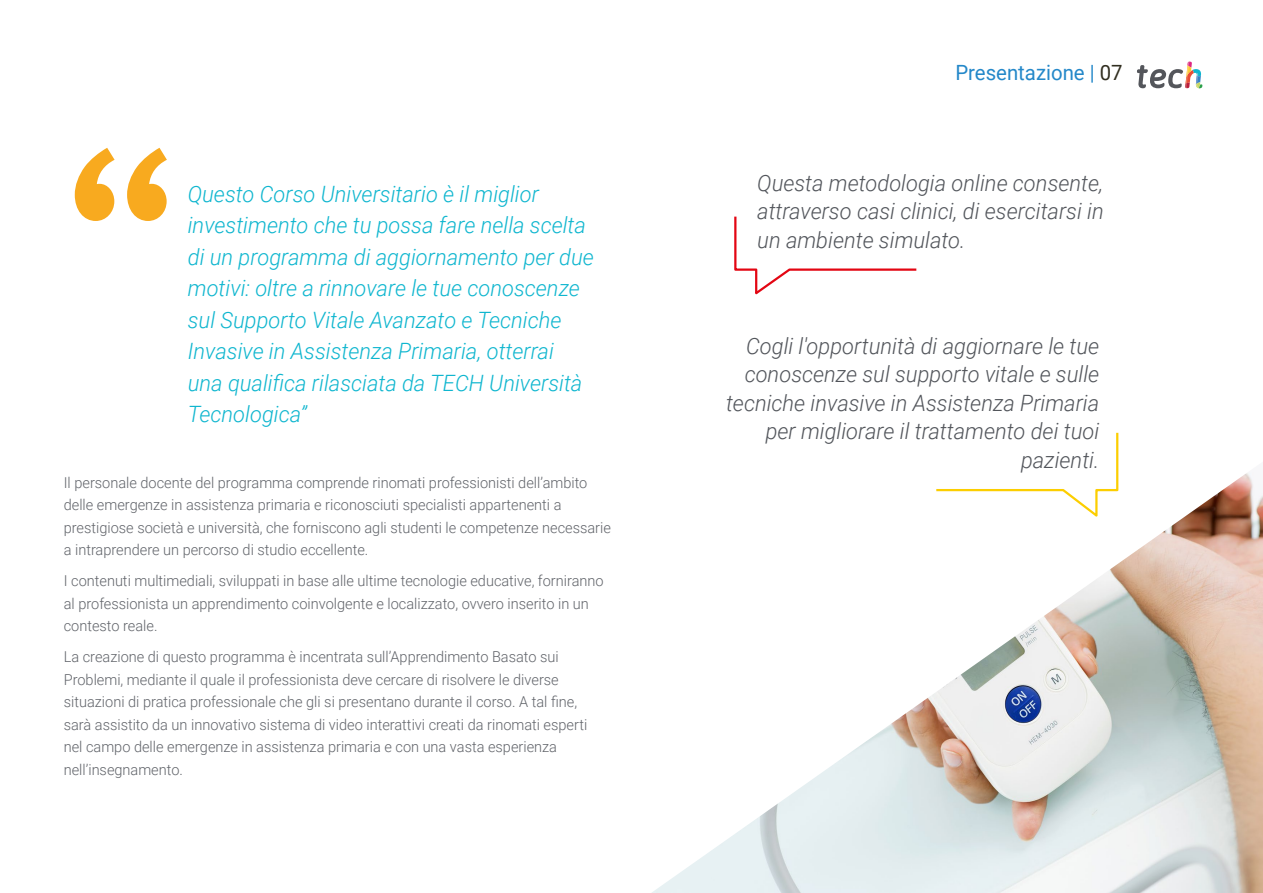
<style>
.page{position:relative;width:1263px;height:893px;background:#fff}
.page>*{position:absolute;margin:0;border:0;box-sizing:border-box;transform-origin:0 0}
.t1{font:italic 300 22.5px/31.5px "Roboto";color:#0fb6cf}
.t2{font:italic 300 22.5px/28.5px "Roboto";color:#52555b;text-align:right}
.t3{font:21px "Roboto";color:#2488c9}
.t4{font:300 15px/22.5px "Roboto";color:#61646a}
.s1{color:#312e20}
</style>
<div class="page">
<svg style="left:75px;top:148px;width:92px;height:73px"></svg>
<svg style="left:1116px;top:432px;width:3px;height:29px"></svg>
<img style="left:652px;top:461px;width:611px;height:432px">
<svg style="left:734px;top:216px;width:183px;height:79px"></svg>
<svg style="left:1137px;top:62px;width:65px;height:27px"></svg>
<p class="t1" style="left:188px;top:177px;width:407px">Questo Corso Universitario è il miglior investimento che tu possa fare nella scelta di un programma di aggiornamento per due motivi: oltre a rinnovare le tue conoscenze sul Supporto Vitale Avanzato e Tecniche Invasive in Assistenza Primaria, otterrai una qualifica rilasciata da TECH Università Tecnologica”</p>
<p class="t4" style="left:64px;top:470px;width:549px">Il personale docente del programma comprende rinomati professionisti dell’ambito delle emergenze in assistenza primaria e riconosciuti specialisti appartenenti a prestigiose società e università, che forniscono agli studenti le competenze necessarie a intraprendere un percorso di studio eccellente.</p>
<p class="t4" style="left:64px;top:569px;width:541px">I contenuti multimediali, sviluppati in base alle ultime tecnologie educative, forniranno al professionista un apprendimento coinvolgente e localizzato, ovvero inserito in un contesto reale.</p>
<p class="t4" style="left:64px;top:645px;width:525px">La creazione di questo programma è incentrata sull’Apprendimento Basato sui Problemi, mediante il quale il professionista deve cercare di risolvere le diverse situazioni di pratica professionale che gli si presentano durante il corso. A tal fine, sarà assistito da un innovativo sistema di video interattivi creati da rinomati esperti nel campo delle emergenze in assistenza primaria e con una vasta esperienza nell’insegnamento.</p>
<h2 class="t3" style="left:955px;top:57px;width:169px">Presentazione | <span class="s1">07</span></h2>
<h1 class="t2" style="left:757px;top:168px;width:348px;text-align:justify">Questa metodologia online consente, attraverso casi clinici, di esercitarsi in un ambiente simulato.</h1>
<h1 class="t2" style="left:726px;top:331px;width:375px">Cogli l'opportunità di aggiornare le tue conoscenze sul supporto vitale e sulle tecniche invasive in Assistenza Primaria per migliorare il trattamento dei tuoi pazienti.</h1>
</div>
